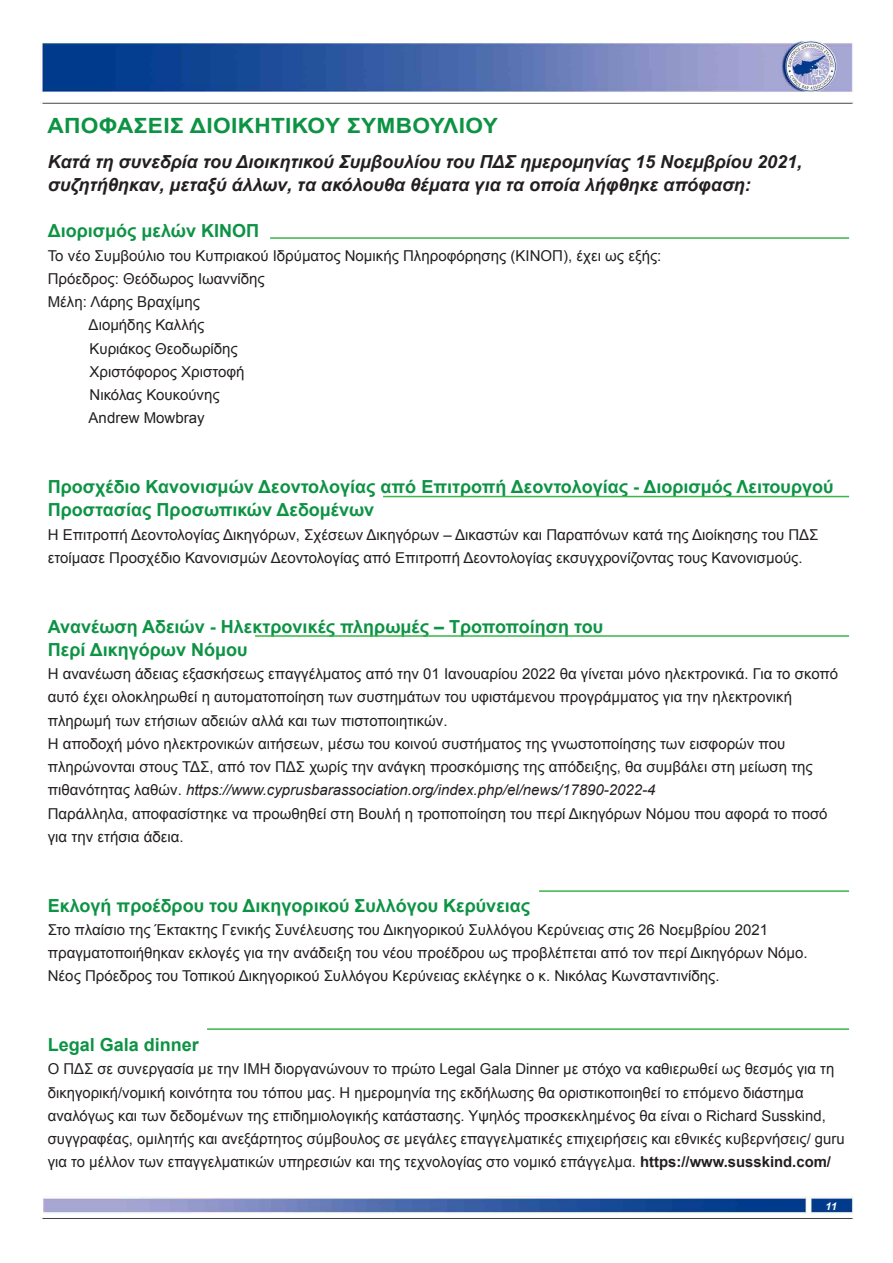
<style>
.page{position:relative;width:893px;height:1263px;background:#fff}
.page>*{position:absolute;margin:0;border:0;box-sizing:border-box;transform-origin:0 0}
.t1{font:700 21px "Arial";letter-spacing:.015em;color:#0d9344;scale:1.08 1}
.t2{font:700 18px/23.2px "Arial";color:#0d9344}
.t3{font:italic 700 18px/23.2px "Arial";color:#231f20}
.t4{font:15px/23.2px "Arial";color:#231f20}
.t5{font:italic 700 10.5px "Arial";color:#fff}
.s1{font-style:italic}
.s2{font-weight:700}
</style>
<div class="page">
<img style="left:42px;top:1196px;width:812px;height:23px">
<img style="left:40px;top:40px;width:814px;height:64px">
<hr style="left:270px;top:237px;width:579px;height:2px;background:#3ab54a">
<hr style="left:383px;top:496px;width:466px;height:1px;background:#3ab54a">
<hr style="left:255px;top:635px;width:594px;height:2px;background:#3ab54a">
<hr style="left:539px;top:890px;width:310px;height:2px;background:#3ab54a">
<hr style="left:207px;top:1028px;width:642px;height:2px;background:#3ab54a">
<h1 class="t1" style="left:47px;top:112px;width:418px">ΑΠΟΦΑΣΕΙΣ ΔΙΟΙΚΗΤΙΚΟΥ ΣΥΜΒΟΥΛΙΟΥ</h1>
<p class="t3" style="left:48px;top:150px;width:756px">Κατά τη συνεδρία του Διοικητικού Συμβουλίου του ΠΔΣ ημερομηνίας 15 Νοεμβρίου 2021, συζητήθηκαν, μεταξύ άλλων, τα ακόλουθα θέματα για τα οποία λήφθηκε απόφαση:</p>
<p class="t2" style="left:48px;top:220px;width:213px">Διορισμός μελών ΚΙΝΟΠ</p>
<p class="t4" style="left:48px;top:244px;width:615px">Το νέο Συμβούλιο του Κυπριακού Ιδρύματος Νομικής Πληροφόρησης (ΚΙΝΟΠ), έχει ως εξής:</p>
<p class="t4" style="left:48px;top:267px;width:219px">Πρόεδρος: Θεόδωρος Ιωαννίδης</p>
<p class="t4" style="left:48px;top:290px;width:154px">Μέλη: Λάρης Βραχίμης</p>
<p class="t4" style="left:89px;top:314px;width:117px">Διομήδης Καλλής</p>
<p class="t4" style="left:90px;top:337px;width:150px">Κυριάκος Θεοδωρίδης</p>
<p class="t4" style="left:90px;top:360px;width:156px">Χριστόφορος Χριστοφή</p>
<p class="t4" style="left:90px;top:383px;width:132px">Νικόλας Κουκούνης</p>
<p class="t4" style="left:89px;top:407px;width:117px">Andrew Mowbray</p>
<p class="t2" style="left:48px;top:476px;width:787px">Προσχέδιο Κανονισμών Δεοντολογίας από Επιτροπή Δεοντολογίας - Διορισμός Λειτουργού<br>Προστασίας Προσωπικών Δεδομένων</p>
<p class="t4" style="left:48px;top:523px;width:772px">H Επιτροπή Δεοντολογίας Δικηγόρων, Σχέσεων Δικηγόρων – Δικαστών και Παραπόνων κατά της Διοίκησης του ΠΔΣ ετοίμασε Προσχέδιο Κανονισμών Δεοντολογίας από Επιτροπή Δεοντολογίας εκσυγχρονίζοντας τους Κανονισμούς.</p>
<p class="t2" style="left:48px;top:615px;width:557px">Ανανέωση Αδειών - Ηλεκτρονικές πληρωμές – Τροποποίηση του<br>Περί Δικηγόρων Νόμου</p>
<p class="t4" style="left:48px;top:662px;width:792px">Η ανανέωση άδειας εξασκήσεως επαγγέλματος από την 01 Ιανουαρίου 2022 θα γίνεται μόνο ηλεκτρονικά. Για το σκοπό αυτό έχει ολοκληρωθεί η αυτοματοποίηση των συστημάτων του υφιστάμενου προγράμματος για την ηλεκτρονική πληρωμή των ετήσιων αδειών αλλά και των πιστοποιητικών.<br>Η αποδοχή μόνο ηλεκτρονικών αιτήσεων, μέσω του κοινού συστήματος της γνωστοποίησης των εισφορών που πληρώνονται στους ΤΔΣ, από τον ΠΔΣ χωρίς την ανάγκη προσκόμισης της απόδειξης, θα συμβάλει στη μείωση της πιθανότητας λαθών. <span class="s1">https://www.cyprusbarassociation.org/index.php/el/news/17890-2022-4<br></span>Παράλληλα, αποφασίστηκε να προωθηθεί στη Βουλή η τροποποίηση του περί Δικηγόρων Νόμου που αφορά το ποσό για την ετήσια άδεια.</p>
<p class="t2" style="left:48px;top:894px;width:484px">Εκλογή προέδρου του Δικηγορικού Συλλόγου Κερύνειας</p>
<p class="t4" style="left:48px;top:918px;width:761px">Στο πλαίσιο της Έκτακτης Γενικής Συνέλευσης του Δικηγορικού Συλλόγου Κερύνειας στις 26 Νοεμβρίου 2021 πραγματοποιήθηκαν εκλογές για την ανάδειξη του νέου προέδρου ως προβλέπεται από τον περί Δικηγόρων Νόμο.<br>Νέος Πρόεδρος του Τοπικού Δικηγορικού Συλλόγου Κερύνειας εκλέγηκε ο κ. Νικόλας Κωνσταντινίδης.</p>
<p class="t2" style="left:48px;top:1034px;width:153px">Legal Gala dinner</p>
<p class="t4" style="left:48px;top:1058px;width:798px">Ο ΠΔΣ σε συνεργασία με την IMH διοργανώνουν το πρώτο Legal Gala Dinner με στόχο να καθιερωθεί ως θεσμός για τη δικηγορική/νομική κοινότητα του τόπου μας. Η ημερομηνία της εκδήλωσης θα οριστικοποιηθεί το επόμενο διάστημα αναλόγως και των δεδομένων της επιδημιολογικής κατάστασης. Υψηλός προσκεκλημένος θα είναι ο Richard Susskind, συγγραφέας, ομιλητής και ανεξάρτητος σύμβουλος σε μεγάλες επαγγελματικές επιχειρήσεις και εθνικές κυβερνήσεις/ guru για το μέλλον των επαγγελματικών υπηρεσιών και της τεχνολογίας στο νομικό επάγγελμα. <span class="s2">https://www.susskind.com/</span></p>
<p class="t5" style="left:825px;top:1199px;width:13px">11</p>
</div>
